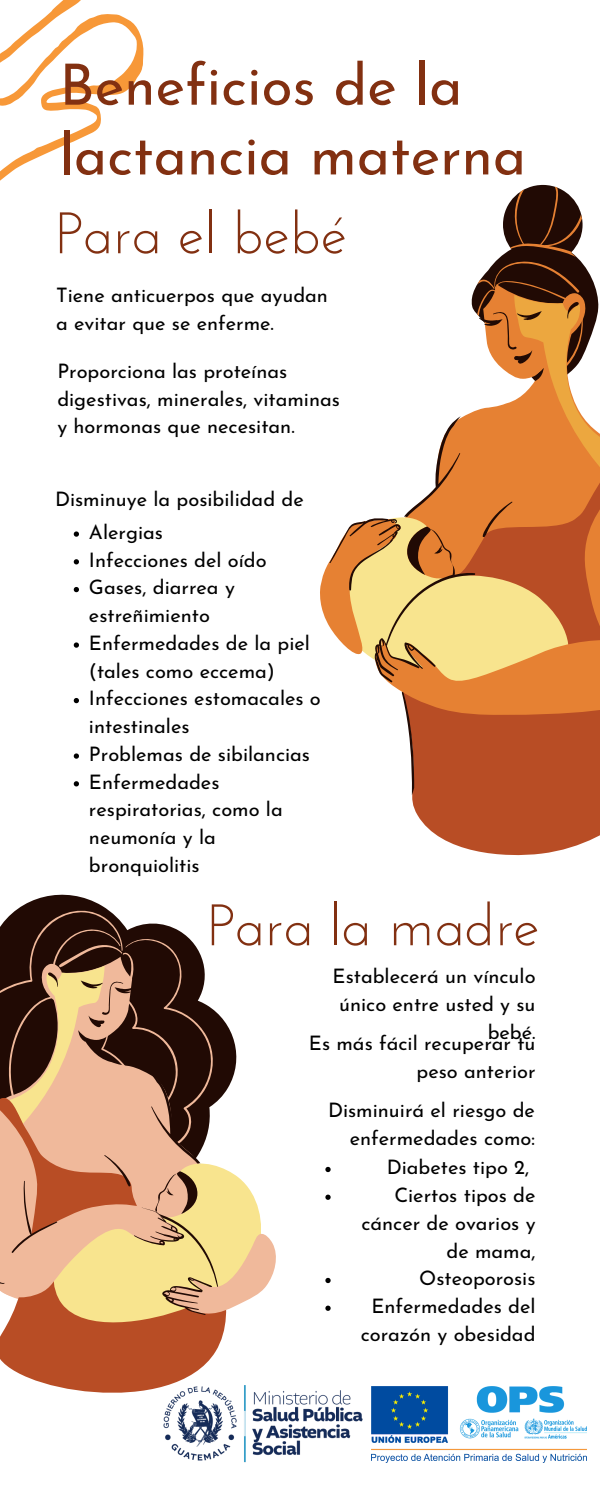
<style>
.page{position:relative;width:600px;height:1500px;background:#fff}
.page>*{position:absolute;margin:0;border:0;box-sizing:border-box;transform-origin:0 0}
.t1{font:58.4px "Josefin Sans";color:#823011}
.t2{font:56.8px/69.8px "Josefin Sans";color:#823011}
.t3{font:20px/27.8px "Josefin Sans";color:#000}
</style>
<div class="page">
<svg style="left:0;top:0;width:144px;height:181px"></svg>
<svg style="left:20px;top:894px;width:217px;height:204px"></svg>
<svg style="left:0;top:907px;width:215px;height:191px;fill:#210a04"></svg>
<svg style="left:0;top:957px;width:201px;height:16px;background:#40241a"></svg>
<svg style="left:1px;top:966px;width:104px;height:7px"></svg>
<svg style="left:0;top:1098px;width:224px;height:295px;fill:#b84d25"></svg>
<svg style="left:51px;top:1158px;width:175px;height:174px;background:#c46b3e"></svg>
<svg style="left:212px;top:1169px;width:64px;height:145px"></svg>
<svg style="left:0;top:973px;width:212px;height:342px;background:#b78c68"></svg>
<svg style="left:473px;top:184px;width:124px;height:110px"></svg>
<svg style="left:412px;top:802px;width:188px;height:54px;fill:#b84d25"></svg>
<svg style="left:320px;top:294px;width:280px;height:508px"></svg>
<img style="left:372px;top:1386px;width:214px;height:76px">
<img style="left:148px;top:1381px;width:215px;height:82px">
<svg style="left:325px;top:1167px;width:6px;height:5px"></svg>
<svg style="left:325px;top:1195px;width:6px;height:5px"></svg>
<svg style="left:325px;top:1278px;width:6px;height:5px"></svg>
<svg style="left:325px;top:1306px;width:6px;height:5px"></svg>
<svg style="left:74px;top:531px;width:5px;height:6px"></svg>
<svg style="left:74px;top:559px;width:5px;height:5px"></svg>
<svg style="left:74px;top:587px;width:5px;height:5px"></svg>
<svg style="left:74px;top:642px;width:5px;height:6px"></svg>
<svg style="left:74px;top:698px;width:5px;height:5px"></svg>
<svg style="left:74px;top:753px;width:5px;height:6px"></svg>
<svg style="left:74px;top:781px;width:5px;height:5px"></svg>
<p class="t2" style="left:59px;top:56px;width:468px">Beneficios de la lactancia materna</p>
<h1 class="t1" style="left:56px;top:209px;width:293px">Para el bebé</h1>
<p class="t3" style="left:56px;top:284px;width:273px">Tiene anticuerpos que ayudan a evitar que se enferme.</p>
<p class="t3" style="left:57px;top:359px;width:284px">Proporciona las proteínas digestivas, minerales, vitaminas y hormonas que necesitan.</p>
<p class="t3" style="left:55px;top:487px;width:250px">Disminuye la posibilidad de</p>
<p class="t3" style="left:89px;top:520px;width:75px">Alergias</p>
<h1 class="t3" style="left:89px;top:548px;width:179px">Infecciones del oído</h1>
<p class="t3" style="left:89px;top:576px;width:147px">Gases, diarrea y estreñimiento</p>
<p class="t3" style="left:89px;top:631px;width:222px">Enfermedades de la piel (tales como eccema)</p>
<p class="t3" style="left:89px;top:687px;width:233px">Infecciones estomacales o intestinales</p>
<p class="t3" style="left:89px;top:742px;width:223px">Problemas de sibilancias</p>
<p class="t3" style="left:89px;top:770px;width:195px">Enfermedades respiratorias, como la neumonía y la bronquiolitis</p>
<p class="t1" style="left:207px;top:901px;width:334px">Para la madre</p>
<p class="t3" style="left:333px;top:965px;width:204px;text-align:right">Establecerá un vínculo único entre usted y su bebé.</p>
<p class="t3" style="left:309px;top:1031px;width:228px;text-align:right">Es más fácil recuperar tu peso anterior</p>
<p class="t3" style="left:328px;top:1098px;width:208px;text-align:right">Disminuirá el riesgo de enfermedades como:</p>
<p class="t3" style="left:387px;top:1155px;width:144px">Diabetes tipo 2,</p>
<p class="t3" style="left:361px;top:1183px;width:176px;text-align:right">Ciertos tipos de cáncer de ovarios y de mama,</p>
<p class="t3" style="left:419px;top:1266px;width:118px">Osteoporosis</p>
<p class="t3" style="left:361px;top:1294px;width:176px;text-align:center">Enfermedades del corazón y obesidad</p>
</div>
